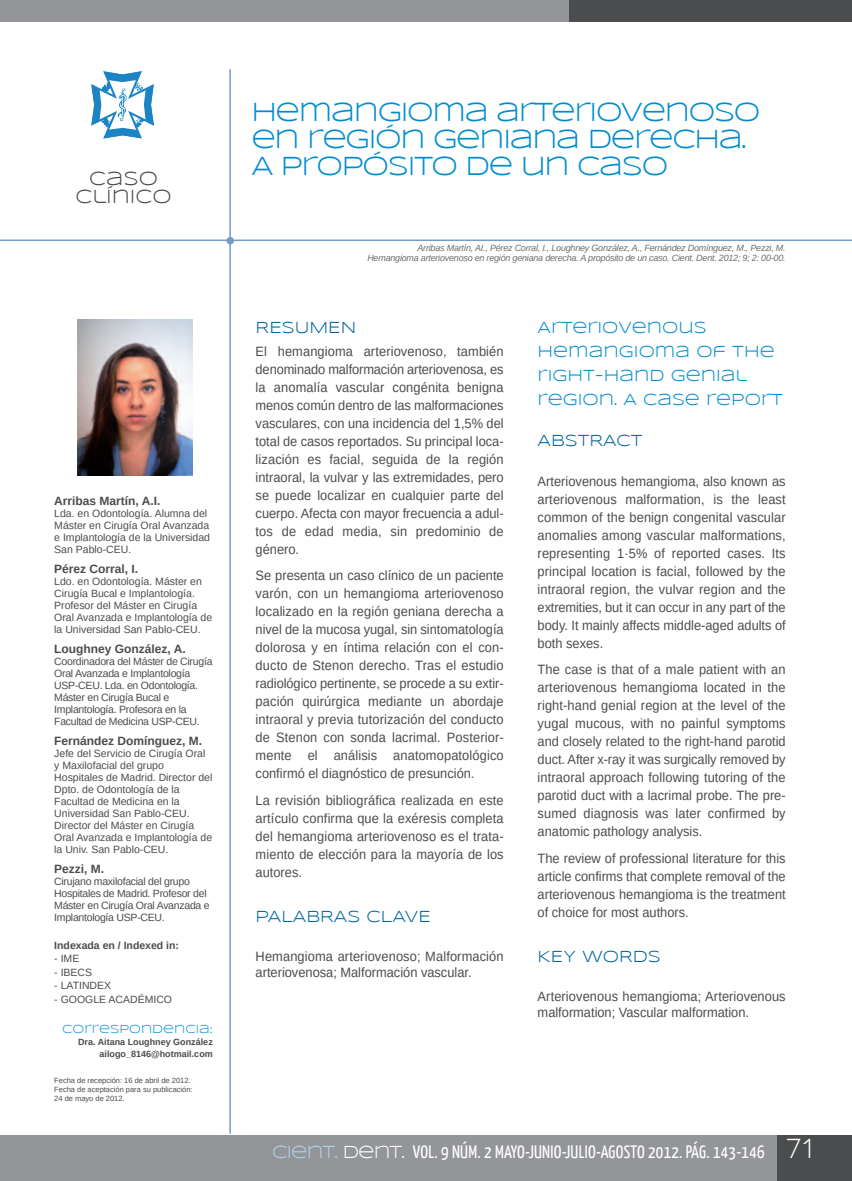
<style>
.page{position:relative;width:852px;height:1181px;background:#fff}
.page>*{position:absolute;margin:0;border:0;box-sizing:border-box;transform-origin:0 0}
.t1{font:27px/27px "Syncopate";letter-spacing:-.05em;color:#008dce}
.t2{font:19.5px/18px "Syncopate";color:#4b4c4d;text-align:center}
.t3{font:18px "Yanone Kaffeesatz";letter-spacing:.015em;color:#fff}
.t4{font:16.5px/24px "Syncopate";color:#008dce}
.t5{font:16.5px "Syncopate";color:#00649e}
.t6{font:13.5px/18px "Arimo";color:#4b4c4d;text-align:justify;scale:.95 1}
.t7{font:700 12px "Arimo";color:#4b4c4d}
.t8{font:12px "Syncopate";color:#0a98d4}
.t9{font:10.5px/12px "Arimo";color:#4b4c4d}
.t10{font:10.5px/12px "Arimo";letter-spacing:-.025em;color:#4b4c4d}
.t11{font:700 10.5px "Arimo";color:#4b4c4d}
.t12{font:italic 9px/10.5px "Arimo";letter-spacing:-.025em;color:#6c6d70;text-align:right}
.t13{font:700 9px/12px "Arimo";color:#4b4c4d;text-align:right}
.t14{font:7.5px/9px "Arimo";color:#4b4c4d}
.s1{font-family:"Syncopate";color:#add2ed}
.s2{font-family:"Syncopate"}
.s3{font-family:"Walkway";font-weight:700;font-size:30px}
</style>
<div class="page">
<div style="left:0;top:1134px;width:852px;height:46px;background:#939598"></div>
<div style="left:777px;top:1134px;width:75px;height:46px;background:#4b4c4d"></div>
<img style="left:78px;top:320px;width:114px;height:155px">
<div style="left:226px;top:237px;width:8px;height:7px;background:#739dc6;border-radius:50%"></div>
<hr style="left:229px;top:69px;width:2px;height:1064px;background:#739dc6">
<hr style="left:0;top:239px;width:852px;height:2px;background:#739dc6">
<svg style="left:91px;top:71px;width:63px;height:68px"></svg>
<div style="left:560px;top:0;width:292px;height:22px;background:#4b4c4d"></div>
<div style="left:0;top:0;width:568px;height:22px;background:#939598"></div>
<h2 class="t2" style="left:75px;top:171px;width:98px">CASO<br>CLÍNICO</h2>
<p class="t7" style="left:54px;top:494px;width:108px">Arribas Martín, A.I.</p>
<p class="t9" style="left:54px;top:507px;width:157px">Lda. en Odontología. Alumna del<br>Máster en Cirugía Oral Avanzada e Implantología de la universidad<br>San Pablo-CEu.</p>
<p class="t7" style="left:54px;top:562px;width:86px">Pérez Corral, I.</p>
<p class="t9" style="left:54px;top:575px;width:159px">Ldo. en Odontología. Máster en<br>Cirugía Bucal e Implantología.<br>Profesor del Máster en Cirugía<br>Oral Avanzada e Implantología de la universidad San Pablo-CEu.</p>
<p class="t7" style="left:54px;top:642px;width:133px">Loughney González, A.</p>
<p class="t10" style="left:54px;top:655px;width:160px">Coordinadora del Máster de Cirugía<br>Oral Avanzada e Implantología uSP-CEu. Lda. en Odontología.<br>Máster en Cirugía Bucal e<br>Implantología. Profesora en la<br>Facultad de Medicina uSP-CEu.</p>
<p class="t7" style="left:54px;top:734px;width:150px">Fernández Domínguez, M.</p>
<p class="t9" style="left:54px;top:747px;width:160px">Jefe del Servicio de Cirugía Oral y Maxilofacial del grupo hospitales de Madrid. Director del<br>Dpto. de Odontología de la<br>Facultad de Medicina en la universidad San Pablo-CEu.<br>Director del Máster en Cirugía<br>Oral Avanzada e Implantología de la univ. San Pablo-CEu.</p>
<p class="t7" style="left:54px;top:862px;width:52px">Pezzi, M.</p>
<p class="t10" style="left:54px;top:875px;width:157px">Cirujano maxilofacial del grupo hospitales de Madrid. Profesor del<br>Máster en Cirugía Oral Avanzada e<br>Implantología uSP-CEu.</p>
<p class="t11" style="left:54px;top:938px;width:126px">Indexada en / Indexed in:</p>
<p class="t9" style="left:54px;top:952px;width:27px">- IME</p>
<p class="t9" style="left:54px;top:965px;width:39px">- IBECS</p>
<p class="t9" style="left:54px;top:979px;width:58px">- LATINDEX</p>
<p class="t9" style="left:54px;top:992px;width:119px">- GOOGLE ACADÉMICO</p>
<p class="t8" style="left:62px;top:1023px;width:152px">CORRESPONDENCIA:</p>
<p class="t13" style="left:78px;top:1035px;width:136px">Dra. Aitana Loughney González ailogo_8146@hotmail.com</p>
<p class="t14" style="left:54px;top:1075px;width:140px">Fecha de recepción: 16 de abril de 2012.<br>Fecha de aceptación para su publicación:<br>24 de mayo de 2012.</p>
<h1 class="t1" style="left:251px;top:100px;width:511px">HEMANGIOMA ARTERIOVENOSO<br>EN REGIÓN GENIANA DERECHA.<br>A PROPÓSITO DE UN CASO</h1>
<p class="t12" style="left:367px;top:242px;width:420px">arribas martín, ai., pérez Corral, i., loughney gonzález, a., Fernández domínguez, m., pezzi, m. hemangioma arteriovenoso en región geniana derecha. a propósito de un caso. Cient. dent. 2012; 9; 2: 00-00.</p>
<p class="t5" style="left:256px;top:321px;width:102px">RESUMEN</p>
<p class="t6" style="left:256px;top:342px;width:263px">El hemangioma arteriovenoso, también denominado malformación arteriovenosa, es la anomalía vascular congénita benigna menos común dentro de las malformaciones vasculares, con una incidencia del 1,5% del total de casos reportados. Su principal loca&shy;lización es facial, seguida de la región intraoral, la vulvar y las extremidades, pero se puede localizar en cualquier parte del cuerpo. Afecta con mayor frecuencia a adul&shy;tos de edad media, sin predominio de género.</p>
<p class="t6" style="left:256px;top:566px;width:263px">Se presenta un caso clínico de un paciente varón, con un hemangioma arteriovenoso localizado en la región geniana derecha a nivel de la mucosa yugal, sin sintomatología dolorosa y en íntima relación con el con&shy;ducto de Stenon derecho. Tras el estudio radiológico pertinente, se procede a su extir&shy;pación quirúrgica mediante un abordaje intraoral y previa tutorización del conducto de Stenon con sonda lacrimal. Posterior&shy;mente el análisis anatomopatológico confirmó el diagnóstico de presunción.</p>
<p class="t6" style="left:256px;top:791px;width:263px">La revisión bibliográfica realizada en este artículo confirma que la exéresis completa del hemangioma arteriovenoso es el trata&shy;miento de elección para la mayoría de los autores.</p>
<p class="t5" style="left:256px;top:909px;width:177px">PALABRAS CLAVE</p>
<p class="t6" style="left:256px;top:947px;width:263px;line-height:16.2px">hemangioma arteriovenoso; Malformación arteriovenosa; Malformación vascular.</p>
<p class="t4" style="left:538px;top:317px;width:247px">ARTERIOVENOUS<br>HEMANGIOMA OF THE<br>RIGHT-HAND GENIAL<br>REGION. A CASE REPORT</p>
<p class="t5" style="left:538px;top:434px;width:106px">ABSTRACT</p>
<p class="t6" style="left:538px;top:472px;width:263px">Arteriovenous hemangioma, also known as arteriovenous malformation, is the least common of the benign congenital vascular anomalies among vascular malformations, representing 1·5% of reported cases. Its principal location is facial, followed by the intraoral region, the vulvar region and the extremities, but it can occur in any part of the body. It mainly affects middle-aged adults of both sexes.</p>
<p class="t6" style="left:538px;top:660px;width:263px">The case is that of a male patient with an arteriovenous hemangioma located in the right-hand genial region at the level of the yugal mucous, with no painful symptoms and closely related to the right-hand parotid duct. After x-ray it was surgically removed by intraoral approach following tutoring of the parotid duct with a lacrimal probe. The pre&shy;sumed diagnosis was later confirmed by anatomic pathology analysis.</p>
<p class="t6" style="left:538px;top:849px;width:263px">The review of professional literature for this article confirms that complete removal of the arteriovenous hemangioma is the treatment of choice for most authors.</p>
<p class="t5" style="left:538px;top:949px;width:125px">KEY WORDS</p>
<p class="t6" style="left:538px;top:987px;width:263px;line-height:16.2px">Arteriovenous hemangioma; Arteriovenous malformation; Vascular malformation.</p>
<h3 class="t3" style="left:272px;top:1141px;width:542px"><span class="s1">CIENT.</span> <span class="s2">DENT.</span> VOL. 9 NÚM. 2 MAYO-JUNIO-JULIO-AGOSTO 2012. PÁG. 143-146 <span class="s3">71</span></h3>
</div>
